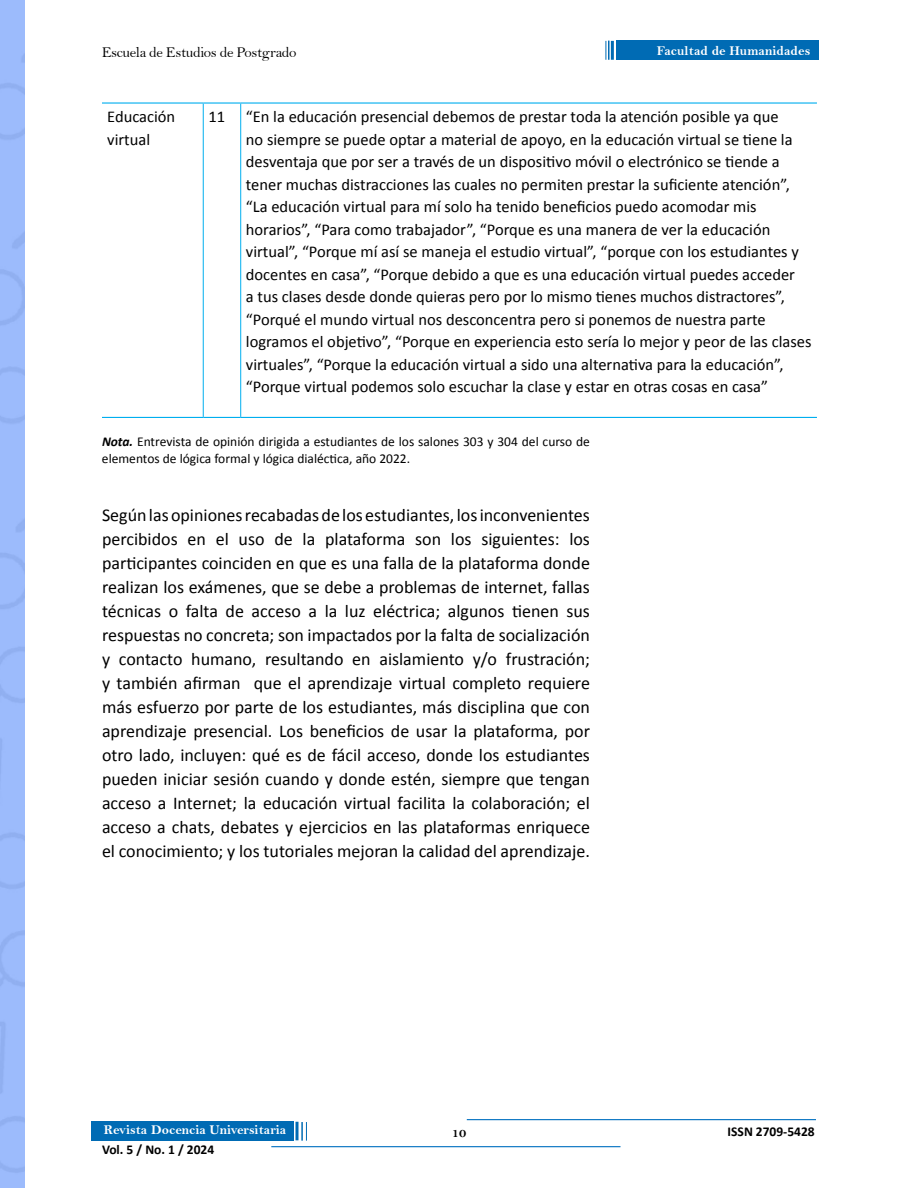
<style>
.page{position:relative;width:918px;height:1188px;background:#fff}
.page>*{position:absolute;margin:0;border:0;box-sizing:border-box;transform-origin:0 0}
.t1{font:18px/24px "Calibri";color:#000;text-align:justify}
.t2{font:16.5px/22.5px "Calibri";color:#000}
.t3{font:15px "Bell";letter-spacing:-.025em;color:#000}
.t4{font:13.5px/16.5px "Calibri";color:#000}
.t5{font:13.5px "Bell MT Bold";color:#fff}
.t6{font:700 13.5px "Calibri";color:#000}
.t7{font:13.5px "Bell MT Bold";color:#000}
.s1{font-weight:700;font-style:italic}
</style>
<div class="page">
<div style="left:616px;top:41px;width:202px;height:19px;background:#006bb4"></div>
<hr style="left:611px;top:41px;width:3px;height:19px;background:#006bb4">
<svg style="left:606px;top:41px;width:4px;height:19px"></svg>
<div style="left:91px;top:1122px;width:202px;height:19px;background:#006bb4"></div>
<svg style="left:296px;top:1122px;width:11px;height:19px"></svg>
<hr style="left:467px;top:1119px;width:349px;height:1px;background:#0070c0">
<hr style="left:271px;top:1146px;width:350px;height:1px;background:#0070c0">
<hr style="left:203px;top:104px;width:1px;height:313px;background:#00aeef">
<hr style="left:240px;top:104px;width:1px;height:313px;background:#00aeef">
<hr style="left:102px;top:102px;width:101px;height:2px;background:#00aeef">
<hr style="left:203px;top:102px;width:38px;height:2px;background:#00aeef">
<hr style="left:241px;top:102px;width:576px;height:2px;background:#00aeef">
<hr style="left:241px;top:417px;width:576px;height:1px;background:#00aeef">
<hr style="left:102px;top:417px;width:101px;height:1px;background:#00aeef">
<hr style="left:203px;top:417px;width:38px;height:1px;background:#00aeef">
<p class="t3" style="left:102px;top:44px;width:196px">Escuela de Estudios de Postgrado</p>
<p class="t5" style="left:657px;top:42px;width:155px">Facultad de Humanidades</p>
<p class="t2" style="left:107px;top:105px;width:70px">Educación virtual</p>
<p class="t2" style="left:208px;top:105px;width:18px">11</p>
<p class="t2" style="left:246px;top:106px;width:567px">“En la educación presencial debemos de prestar toda la atención posible ya que<br>no siempre se puede optar a material de apoyo, en la educación virtual se tiene la desventaja que por ser a través de un dispositivo móvil o electrónico se tiende a tener muchas distracciones las cuales no permiten prestar la suficiente atención”, “La educación virtual para mí solo ha tenido beneficios puedo acomodar mis horarios”, “Para como trabajador”, “Porque es una manera de ver la educación virtual”, “Porque mí así se maneja el estudio virtual”, “porque con los estudiantes y docentes en casa”, “Porque debido a que es una educación virtual puedes acceder<br>a tus clases desde donde quieras pero por lo mismo tienes muchos distractores”, “Porqué el mundo virtual nos desconcentra pero si ponemos de nuestra parte logramos el objetivo”, “Porque en experiencia esto sería lo mejor y peor de las clases virtuales”, “Porque la educación virtual a sido una alternativa para la educación”, “Porque virtual podemos solo escuchar la clase y estar en otras cosas en casa”</p>
<p class="t4" style="left:102px;top:433px;width:490px"><span class="s1">Nota.</span> Entrevista de opinión dirigida a estudiantes de los salones 303 y 304 del curso de elementos de lógica formal y lógica dialéctica, año 2022.</p>
<p class="t1" style="left:102px;top:503px;width:490px">Según las opiniones recabadas de los estudiantes, los inconvenientes percibidos en el uso de la plataforma son los siguientes: los participantes coinciden en que es una falla de la plataforma donde realizan los exámenes, que se debe a problemas de internet, fallas técnicas o falta de acceso a la luz eléctrica; algunos tienen sus respuestas no concreta; son impactados por la falta de socialización y contacto humano, resultando en aislamiento y/o frustración; y también afirman que el aprendizaje virtual completo requiere más esfuerzo por parte de los estudiantes, más disciplina que con aprendizaje presencial. Los beneficios de usar la plataforma, por otro lado, incluyen: qué es de fácil acceso, donde los estudiantes pueden iniciar sesión cuando y donde estén, siempre que tengan acceso a Internet; la educación virtual facilita la colaboración; el acceso a chats, debates y ejercicios en las plataformas enriquece el conocimiento; y los tutoriales mejoran la calidad del aprendizaje.</p>
<p class="t5" style="left:104px;top:1122px;width:184px">Revista Docencia Universitaria</p>
<p class="t6" style="left:102px;top:1141px;width:114px">Vol. 5 / No. 1 / 2024</p>
<p class="t7" style="left:452px;top:1125px;width:16px">10</p>
<p class="t6" style="left:728px;top:1123px;width:89px">ISSN 2709-5428</p>
</div>
